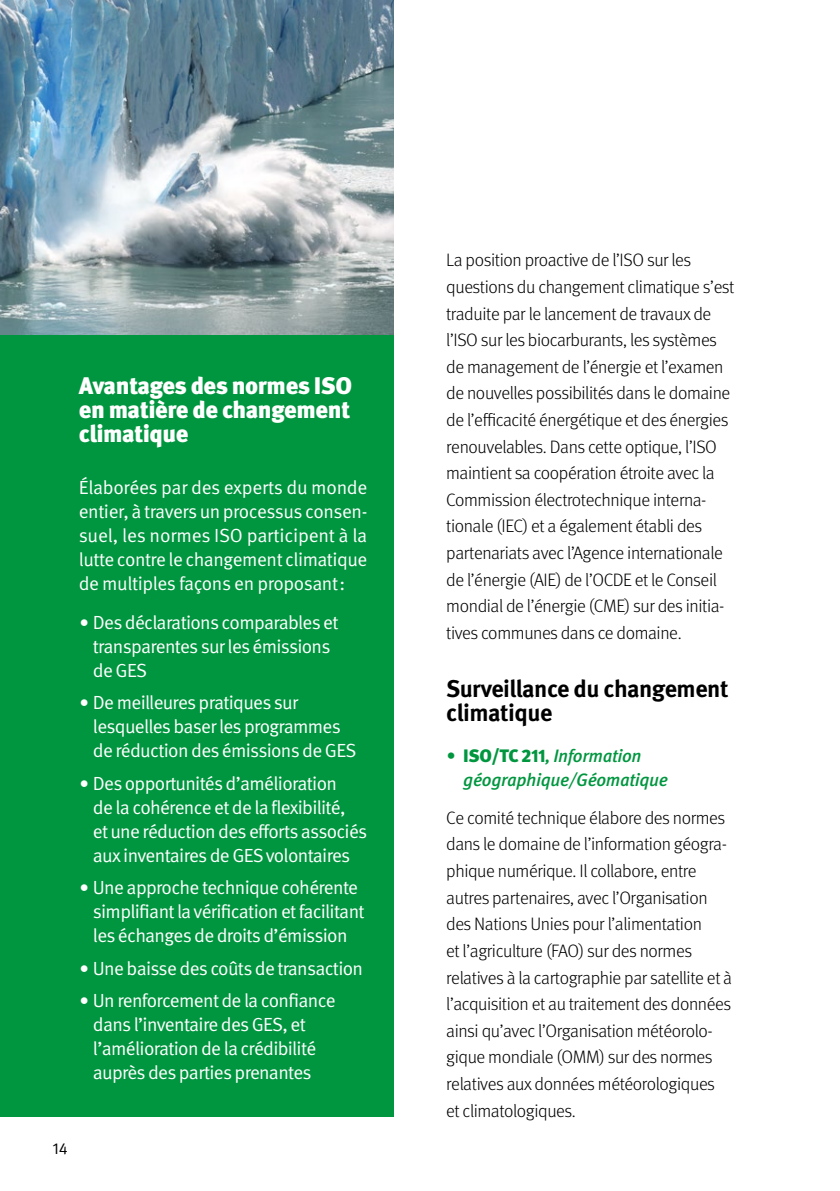
<style>
.page{position:relative;width:840px;height:1191px;background:#fff}
.page>*{position:absolute;margin:0;border:0;box-sizing:border-box;transform-origin:0 0}
.t1{font:900 24px/24px "Meta Pro";letter-spacing:-.02em;color:#fff;text-align:justify}
.t2{font:700 24px/24px "Meta Pro";letter-spacing:-.02em;color:#000}
.t3{font:19px/24px "Meta Pro Norm";letter-spacing:-.035em;color:#fff}
.t4{font:300 18px/26.6px "Meta Pro";letter-spacing:-.02em;color:#000}
.t5{font:italic 500 18px/24px "Meta Pro";letter-spacing:-.02em;color:#00963f}
.t6{font:16px "Meta Pro Norm";color:#000}
.s1{font-family:"Meta Serif Pro";font-weight:900}
.s2{font-weight:900;font-style:normal}
</style>
<div class="page">
<div style="left:0;top:335px;width:393px;height:781px;background:#00963f"></div>
<img style="left:0;top:0;width:393px;height:335px">
<h1 class="t1" style="left:79px;top:372px;width:275px">Avantages des normes ISO en matière de changement climatique</h1>
<p class="t3" style="left:79px;top:474px;width:290px;text-align:justify">Élaborées par des experts du monde entier, à travers un processus consen&shy;suel, les normes ISO participent à la lutte contre le changement climatique de multiples façons en proposant:</p>
<p class="t3" style="left:93px;top:609px;width:247px;text-indent:-14px"><span class="s1">∙</span> Des déclarations comparables et transparentes sur les émissions de GES</p>
<p class="t3" style="left:93px;top:689px;width:265px;text-indent:-14px"><span class="s1">∙</span> De meilleures pratiques sur lesquelles baser les programmes de réduction des émissions de GES</p>
<p class="t3" style="left:93px;top:770px;width:276px;text-indent:-14px"><span class="s1">∙</span> Des opportunités d’amélioration<br>de la cohérence et de la flexibilité,<br>et une réduction des efforts associés aux inventaires de GES volontaires</p>
<p class="t3" style="left:93px;top:874px;width:273px;text-indent:-14px"><span class="s1">∙</span> Une approche technique cohérente simplifiant la vérification et facilitant les échanges de droits d’émission</p>
<p class="t3" style="left:79px;top:950px;width:286px;line-height:32.6px"><span class="s1">∙</span> Une baisse des coûts de transaction <span class="s1">∙</span> Un renforcement de la confiance</p>
<p class="t3" style="left:93px;top:1011px;width:225px">dans l’inventaire des GES, et l’amélioration de la crédibilité auprès des parties prenantes</p>
<p class="t6" style="left:52px;top:1136px;width:17px">14</p>
<p class="t4" style="left:446px;top:246px;width:289px">La position proactive de l’ISO sur les questions du changement climatique s’est traduite par le lancement de travaux de l’ISO sur les biocarburants, les systèmes de management de l’énergie et l’examen de nouvelles possibilités dans le domaine de l’efficacité énergétique et des énergies renouvelables. Dans cette optique, l’ISO maintient sa coopération étroite avec la Commission électrotechnique interna&shy;tionale (IEC) et a également établi des partenariats avec l’Agence internationale de l’énergie (AIE) de l’OCDE et le Conseil mondial de l’énergie (CME) sur des initia&shy;tives communes dans ce domaine.</p>
<h1 class="t2" style="left:446px;top:675px;width:283px">Surveillance du changement climatique</h1>
<p class="t5" style="left:463px;top:742px;width:206px;text-indent:-17px">• <span class="s2">ISO/TC 211</span>, Information géographique/Géomatique</p>
<p class="t4" style="left:446px;top:803px;width:287px">Ce comité technique élabore des normes dans le domaine de l’information géogra&shy;phique numérique. Il collabore, entre autres partenaires, avec l’Organisation des Nations Unies pour l’alimentation<br>et l’agriculture (FAO) sur des normes relatives à la cartographie par satellite et à l’acquisition et au traitement des données ainsi qu’avec l’Organisation météorolo&shy;gique mondiale (OMM) sur des normes relatives aux données météorologiques et climatologiques.</p>
</div>
